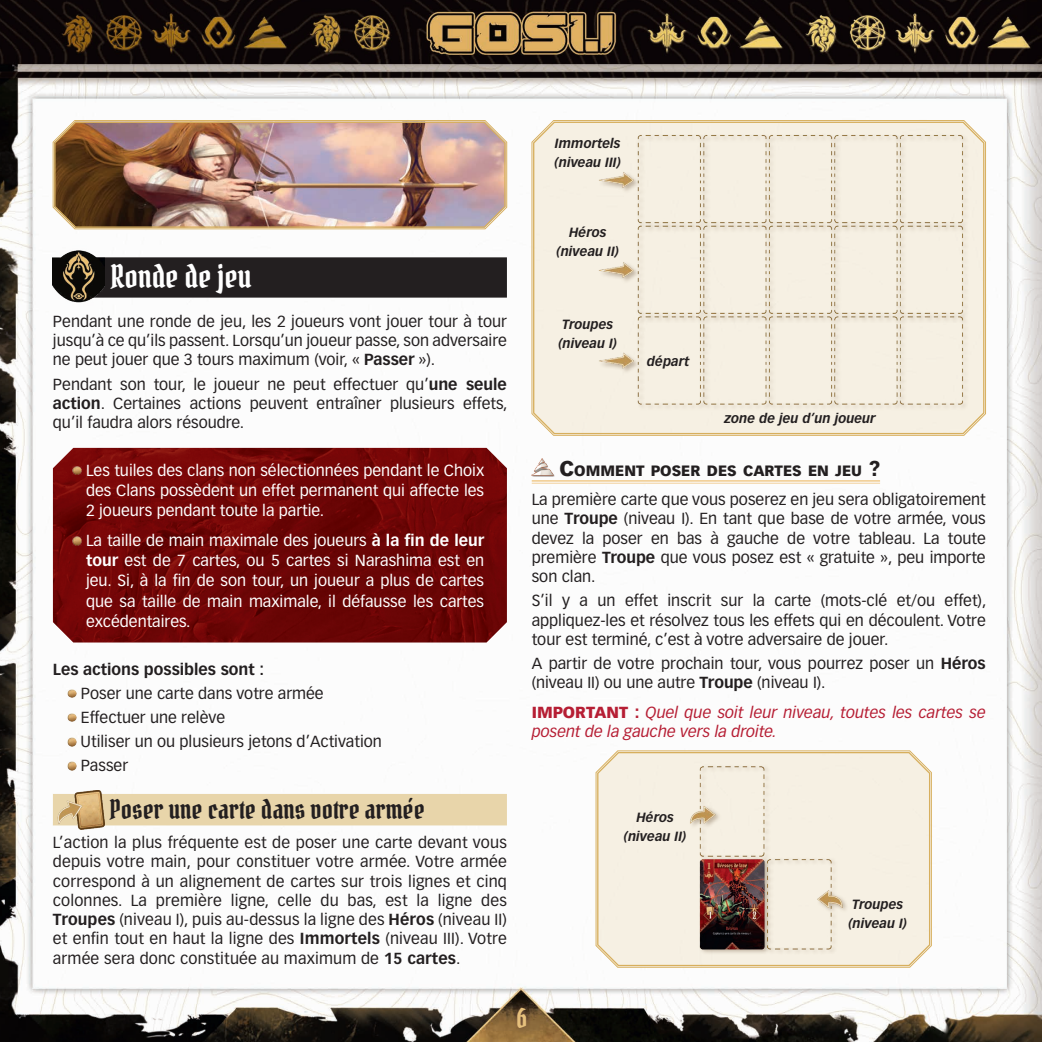
<style>
.page{position:relative;width:1042px;height:1042px;background:#fff}
.page>*{position:absolute;margin:0;border:0;box-sizing:border-box;transform-origin:0 0}
.t1{font:31.5px "Pirata One";color:#fff}
.t2{font:26.25px "Pirata One";color:#231f20}
.t3{font:26.25px "Pirata One";color:#e6c07c}
.t4{font:15.75px/19.2px "Vectora LT Pro";color:#231f20;text-align:justify}
.t5{font:15.75px/20.1px "Vectora LT Pro";color:#fff;text-align:justify}
.t6{font:italic 15.75px/19.2px "Vectora LT Pro";color:#b61e34}
.t7{font:700 15.75px "Vectora LT Pro";color:#231f20}
.t8{font:900 14.7px "Vectora LT Pro";color:#231f20}
.t9{font:italic 700 13.12px/18.9px "Vectora LT Pro";color:#231f20}
.s1{font-weight:700}
.s2{font-size:21px}
.s3{font-weight:900;font-style:normal}
</style>
<div class="page">
<img style="left:0;top:0;width:1042px;height:1042px">
<div style="left:93px;top:257px;width:414px;height:41px;background:#231f20"></div>
<div style="left:53px;top:794px;width:454px;height:31px;background:#e8d5aa"></div>
<img style="left:54px;top:120px;width:452px;height:108px">
<img style="left:53px;top:245px;width:52px;height:64px">
<img style="left:53px;top:448px;width:454px;height:194px">
<svg style="left:73px;top:466px;width:9px;height:9px"></svg>
<svg style="left:73px;top:536px;width:9px;height:9px"></svg>
<svg style="left:68px;top:689px;width:9px;height:9px"></svg>
<svg style="left:68px;top:713px;width:9px;height:9px"></svg>
<svg style="left:68px;top:737px;width:9px;height:9px"></svg>
<svg style="left:68px;top:761px;width:9px;height:9px"></svg>
<img style="left:58px;top:790px;width:47px;height:39px">
<hr style="left:532px;top:480px;width:348px;height:2px;background:#f2d19b">
<hr style="left:532px;top:483px;width:348px;height:1px;background:#f2d19b">
<svg style="left:532px;top:120px;width:453px;height:315px;background:#f2e7d2"></svg>
<img style="left:567px;top:125px;width:417px;height:307px">
<img style="left:532px;top:459px;width:23px;height:17px">
<svg style="left:595px;top:750px;width:337px;height:218px;background:#f5eee0"></svg>
<div style="left:597px;top:752px;width:333px;height:214px;border:1px solid #d7af5e;border-radius:21px"></div>
<img style="left:674px;top:754px;width:178px;height:214px">
<div style="left:512px;top:1002px;width:19px;height:31px;background:#6b4737;opacity:.75"></div>
<p class="t9" style="left:554px;top:134px;width:68px">Immortels (niveau III)</p>
<h1 class="t1" style="left:111px;top:256px;width:142px">Ronde de jeu</h1>
<p class="t4" style="left:53px;top:312px;width:455px">Pendant une ronde de jeu, les 2 joueurs vont jouer tour à tour jusqu’à ce qu’ils passent. Lorsqu’un joueur passe, son adversaire ne peut jouer que 3 tours maximum (voir, « <span class="s1">Passer</span> »).</p>
<p class="t4" style="left:53px;top:374px;width:456px">Pendant son tour, le joueur ne peut effectuer qu’<span class="s1">une seule action</span>. Certaines actions peuvent entraîner plusieurs effets, qu’il faudra alors résoudre.</p>
<p class="t5" style="left:86px;top:460px;width:400px">Les tuiles des clans non sélectionnées pendant le Choix des Clans possèdent un effet permanent qui affecte les 2 joueurs pendant toute la partie.</p>
<p class="t5" style="left:86px;top:530px;width:400px">La taille de main maximale des joueurs <span class="s1">à la fin de leur tour</span> est de 7 cartes, ou 5 cartes si Narashima est en jeu. Si, à la fin de son tour, un joueur a plus de cartes que sa taille de main maximale, il défausse les cartes excédentaires.</p>
<p class="t7" style="left:53px;top:659px;width:213px">Les actions possibles sont :</p>
<p class="t4" style="left:81px;top:681px;width:303px;line-height:24.2px;text-align:left">Poser une carte dans votre armée<br>Effectuer une relève<br>Utiliser un ou plusieurs jetons d’Activation<br>Passer</p>
<h2 class="t2" style="left:110px;top:792px;width:317px">Poser une carte dans votre armée</h2>
<p class="t4" style="left:53px;top:833px;width:455px">L’action la plus fréquente est de poser une carte devant vous depuis votre main, pour constituer votre armée. Votre armée correspond à un alignement de cartes sur trois lignes et cinq colonnes. La première ligne, celle du bas, est la ligne des <span class="s1">Troupes</span> (niveau I), puis au-dessus la ligne des <span class="s1">Héros</span> (niveau II) et enfin tout en haut la ligne des <span class="s1">Immortels</span> (niveau III). Votre armée sera donc constituée au maximum de <span class="s1">15 cartes</span>.</p>
<p class="t9" style="left:556px;top:223px;width:64px;text-align:center">Héros (niveau II)</p>
<p class="t9" style="left:558px;top:315px;width:60px">Troupes (niveau I)</p>
<p class="t9" style="left:647px;top:351px;width:44px">départ</p>
<p class="t9" style="left:724px;top:409px;width:153px">zone de jeu d’un joueur</p>
<p class="t8" style="left:559px;top:461px;width:322px"><span class="s2">C</span>OMMENT POSER DES CARTES EN JEU <span class="s2">?</span></p>
<p class="t4" style="left:532px;top:490px;width:455px">La première carte que vous poserez en jeu sera obligatoirement une <span class="s1">Troupe</span> (niveau I). En tant que base de votre armée, vous devez la poser en bas à gauche de votre tableau. La toute première <span class="s1">Troupe</span> que vous posez est « gratuite », peu importe son clan.</p>
<p class="t4" style="left:532px;top:591px;width:456px">S’il y a un effet inscrit sur la carte (mots-clé et/ou effet), appliquez-les et résolvez tous les effets qui en découlent. Votre tour est terminé, c’est à votre adversaire de jouer.</p>
<p class="t4" style="left:532px;top:654px;width:455px">A partir de votre prochain tour, vous pourrez poser un <span class="s1">Héros </span>(niveau II) ou une autre <span class="s1">Troupe</span> (niveau I).</p>
<p class="t6" style="left:532px;top:702px;width:455px"><span class="s3">IMPORTANT :</span> Quel que soit leur niveau, toutes les cartes se posent de la gauche vers la droite.</p>
<p class="t9" style="left:624px;top:808px;width:64px;text-align:center">Héros (niveau II)</p>
<p class="t9" style="left:848px;top:895px;width:60px">Troupes (niveau I)</p>
<h2 class="t3" style="left:516px;top:1001px;width:13px">6</h2>
</div>
